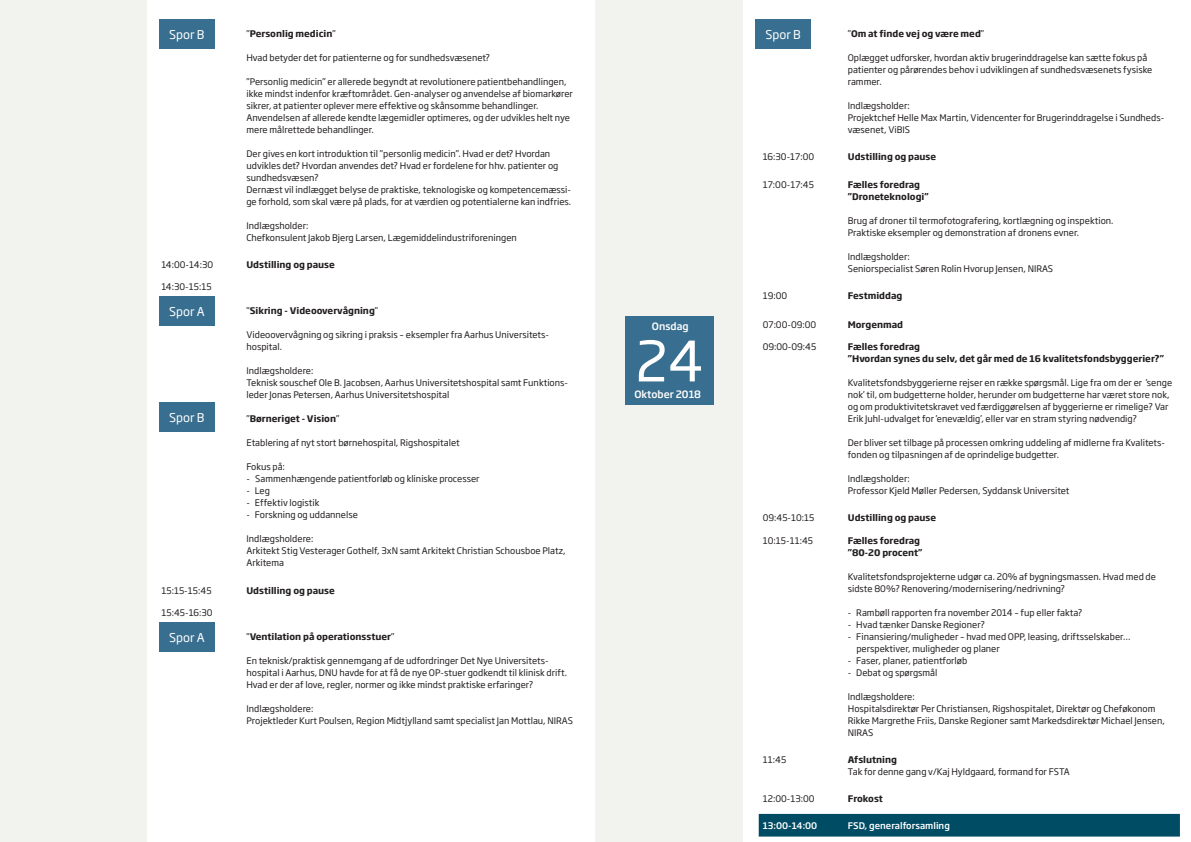
<style>
.page{position:relative;width:1191px;height:842px;background:#fff}
.page>*{position:absolute;margin:0;border:0;box-sizing:border-box;transform-origin:0 0}
.t1{font:55px "Soho Gothic Pro";color:#fff}
.t2{font:12px "Soho Gothic Pro";color:#fff}
.t3{font:500 10px "Soho Gothic Pro";color:#fff}
.Note{font:9px/12px "Soho Gothic Pro";color:#231f20}
.Note-2{font:700 9px "Soho Gothic Pro";color:#231f20}
.Note-3{font:500 9px "Soho Gothic Pro";color:#fff}
.s1{font-weight:400}
</style>
<div class="page">
<div style="left:595px;top:0;width:147px;height:842px;background:#f2f2ef"></div>
<div style="left:0;top:0;width:147px;height:842px;background:#f2f2ef"></div>
<div style="left:758px;top:814px;width:421px;height:22px;background:#004c64"></div>
<div style="left:625px;top:317px;width:88px;height:88px;background:#386e8f"></div>
<div style="left:159px;top:19px;width:56px;height:30px;background:#386e8f"></div>
<div style="left:159px;top:296px;width:56px;height:30px;background:#386e8f"></div>
<div style="left:159px;top:402px;width:56px;height:30px;background:#386e8f"></div>
<div style="left:159px;top:622px;width:56px;height:30px;background:#386e8f"></div>
<div style="left:755px;top:19px;width:56px;height:30px;background:#386e8f"></div>
<p class="t2" style="left:169px;top:25px;width:37px">Spor B</p>
<p class="Note-2" style="left:246px;top:26px;width:91px"><span class="s1">”</span>Personlig medicin<span class="s1">”</span></p>
<p class="Note" style="left:246px;top:51px;width:245px">Hvad betyder det for patienterne og for sundhedsvæsenet?</p>
<p class="Note" style="left:246px;top:75px;width:328px">”Personlig medicin” er allerede begyndt at revolutionere patientbehandlingen, ikke mindst indenfor kræftområdet. Gen-analyser og anvendelse af biomarkører sikrer, at patienter oplever mere effektive og skånsomme behandlinger.</p>
<p class="Note" style="left:246px;top:111px;width:325px">Anvendelsen af allerede kendte lægemidler optimeres, og der udvikles helt nye mere målrettede behandlinger.</p>
<p class="Note" style="left:246px;top:147px;width:313px">Der gives en kort introduktion til ”personlig medicin”. Hvad er det? Hvordan udvikles det? Hvordan anvendes det? Hvad er fordelene for hhv. patienter og sundhedsvæsen?</p>
<p class="Note" style="left:246px;top:183px;width:326px">Dernæst vil indlægget belyse de praktiske, teknologiske og kompetencemæssi&shy;ge forhold, som skal være på plads, for at værdien og potentialerne kan indfries.</p>
<p class="Note" style="left:246px;top:219px;width:63px">Indlægsholder:</p>
<p class="Note" style="left:246px;top:231px;width:272px">Chefkonsulent Jakob Bjerg Larsen, Lægemiddelindustriforeningen</p>
<p class="Note" style="left:161px;top:258px;width:53px">14:00-14:30</p>
<p class="Note-2" style="left:246px;top:257px;width:90px">Udstilling og pause</p>
<p class="Note" style="left:161px;top:281px;width:52px">14:30-15:15</p>
<p class="Note-2" style="left:246px;top:304px;width:133px"><span class="s1">”</span>Sikring - Videoovervågning<span class="s1">”</span></p>
<p class="Note" style="left:246px;top:329px;width:304px">Videoovervågning og sikring i praksis – eksempler fra Aarhus Universitets-</p>
<p class="Note" style="left:246px;top:341px;width:37px">hospital.</p>
<p class="Note" style="left:246px;top:365px;width:69px">Indlægsholdere:</p>
<p class="Note" style="left:246px;top:377px;width:323px">Teknisk souschef Ole B. Jacobsen, Aarhus Universitetshospital samt Funktions&shy;leder Jonas Petersen, Aarhus Universitetshospital</p>
<p class="Note-2" style="left:246px;top:412px;width:94px"><span class="s1">”</span>Børneriget - Vision<span class="s1">”</span></p>
<p class="Note" style="left:246px;top:437px;width:215px">Etablering af nyt stort børnehospital, Rigshospitalet</p>
<p class="Note" style="left:246px;top:461px;width:40px">Fokus på:</p>
<p class="Note" style="left:246px;top:473px;width:235px">- Sammenhængende patientforløb og kliniske processer</p>
<p class="Note" style="left:246px;top:485px;width:25px">- Leg</p>
<p class="Note" style="left:246px;top:497px;width:75px">- Effektiv logistik</p>
<p class="Note" style="left:246px;top:509px;width:113px">- Forskning og uddannelse</p>
<p class="Note" style="left:246px;top:533px;width:69px">Indlægsholdere:</p>
<p class="Note" style="left:246px;top:545px;width:320px">Arkitekt Stig Vesterager Gothelf, 3xN samt Arkitekt Christian Schousboe Platz,<br>Arkitema</p>
<p class="Note" style="left:161px;top:584px;width:52px">15:15-15:45</p>
<p class="Note-2" style="left:246px;top:583px;width:90px">Udstilling og pause</p>
<p class="Note" style="left:161px;top:606px;width:53px">15:45-16:30</p>
<p class="Note-2" style="left:246px;top:630px;width:149px"><span class="s1">”</span>Ventilation på operationsstuer<span class="s1">”</span></p>
<p class="Note" style="left:246px;top:654px;width:322px">En teknisk/praktisk gennemgang af de udfordringer Det Nye Universitets&shy;hospital i Aarhus, DNU havde for at få de nye OP-stuer godkendt til klinisk drift.<br>Hvad er der af love, regler, normer og ikke mindst praktiske erfaringer?</p>
<p class="Note" style="left:246px;top:702px;width:69px">Indlægsholdere:</p>
<p class="Note" style="left:246px;top:714px;width:328px">Projektleder Kurt Poulsen, Region Midtjylland samt specialist Jan Mottlau, NIRAS</p>
<p class="t2" style="left:169px;top:302px;width:37px">Spor A</p>
<p class="t2" style="left:169px;top:408px;width:37px">Spor B</p>
<p class="t2" style="left:169px;top:628px;width:37px">Spor A</p>
<p class="t3" style="left:652px;top:318px;width:38px">Onsdag</p>
<p class="t1" style="left:635px;top:319px;width:70px">24</p>
<p class="t3" style="left:634px;top:387px;width:68px">Oktober 2018</p>
<p class="t2" style="left:765px;top:25px;width:37px">Spor B</p>
<p class="Note-2" style="left:847px;top:26px;width:138px"><span class="s1">”</span>Om at finde vej og være med<span class="s1">”</span></p>
<p class="Note" style="left:847px;top:51px;width:306px">Oplægget udforsker, hvordan aktiv brugerinddragelse kan sætte fokus på patienter og pårørendes behov i udviklingen af sundhedsvæsenets fysiske rammer.</p>
<p class="Note" style="left:847px;top:99px;width:63px">Indlægsholder:</p>
<p class="Note" style="left:847px;top:111px;width:318px">Projektchef Helle Max Martin, Videncenter for Brugerinddragelse i Sundheds&shy;væsenet, ViBIS</p>
<p class="Note" style="left:762px;top:150px;width:53px">16:30-17:00</p>
<p class="Note-2" style="left:847px;top:149px;width:90px">Udstilling og pause</p>
<p class="Note" style="left:762px;top:178px;width:53px">17:00-17:45</p>
<p class="Note-2" style="left:847px;top:178px;width:74px">Fælles foredrag</p>
<p class="Note-2" style="left:847px;top:190px;width:82px">”Droneteknologi”</p>
<p class="Note" style="left:847px;top:214px;width:267px">Brug af droner til termofotografering, kortlægning og inspektion.</p>
<p class="Note" style="left:847px;top:226px;width:233px">Praktiske eksempler og demonstration af dronens evner.</p>
<p class="Note" style="left:847px;top:250px;width:63px">Indlægsholder:</p>
<p class="Note" style="left:847px;top:262px;width:207px">Seniorspecialist Søren Rolin Hvorup Jensen, NIRAS</p>
<p class="Note" style="left:762px;top:289px;width:26px">19:00</p>
<p class="Note-2" style="left:847px;top:289px;width:56px">Festmiddag</p>
<p class="Note" style="left:762px;top:318px;width:55px">07:00-09:00</p>
<p class="Note-2" style="left:847px;top:317px;width:57px">Morgenmad</p>
<p class="Note" style="left:762px;top:340px;width:55px">09:00-09:45</p>
<p class="Note-2" style="left:847px;top:340px;width:74px">Fælles foredrag</p>
<p class="Note-2" style="left:847px;top:352px;width:318px">”Hvordan synes du selv, det går med de 16 kvalitetsfondsbyggerier?”</p>
<p class="Note" style="left:847px;top:376px;width:326px">Kvalitetsfondsbyggerierne rejser en række spørgsmål. Lige fra om der er ’senge nok’ til, om budgetterne holder, herunder om budgetterne har været store nok, og om produktivitetskravet ved færdiggørelsen af byggerierne er rimelige? Var Erik Juhl-udvalget for ’enevældig’, eller var en stram styring nødvendig?</p>
<p class="Note" style="left:847px;top:436px;width:319px">Der bliver set tilbage på processen omkring uddeling af midlerne fra Kvalitets&shy;fonden og tilpasningen af de oprindelige budgetter.</p>
<p class="Note" style="left:847px;top:472px;width:63px">Indlægsholder:</p>
<p class="Note" style="left:847px;top:484px;width:223px">Professor Kjeld Møller Pedersen, Syddansk Universitet</p>
<p class="Note" style="left:762px;top:511px;width:53px">09:45-10:15</p>
<p class="Note-2" style="left:847px;top:511px;width:90px">Udstilling og pause</p>
<p class="Note" style="left:762px;top:534px;width:52px">10:15-11:45</p>
<p class="Note-2" style="left:847px;top:534px;width:74px">Fælles foredrag</p>
<p class="Note-2" style="left:847px;top:546px;width:76px">”80-20 procent”</p>
<p class="Note" style="left:847px;top:570px;width:310px">Kvalitetsfondsprojekterne udgør ca. 20% af bygningsmassen. Hvad med de sidste 80%? Renovering/modernisering/nedrivning?</p>
<p class="Note" style="left:847px;top:606px;width:236px">- Rambøll rapporten fra november 2014 – fup eller fakta?</p>
<p class="Note" style="left:847px;top:618px;width:139px">- Hvad tænker Danske Regioner?</p>
<p class="Note" style="left:847px;top:630px;width:284px">- Finansiering/muligheder – hvad med OPP, leasing, driftsselskaber…</p>
<p class="Note" style="left:856px;top:642px;width:145px">perspektiver, muligheder og planer</p>
<p class="Note" style="left:847px;top:654px;width:121px">- Faser, planer, patientforløb</p>
<p class="Note" style="left:847px;top:666px;width:91px">- Debat og spørgsmål</p>
<p class="Note" style="left:847px;top:690px;width:69px">Indlægsholdere:</p>
<p class="Note" style="left:847px;top:702px;width:318px">Hospitalsdirektør Per Christiansen, Rigshospitalet, Direktør og Cheføkonom<br>Rikke Margrethe Friis, Danske Regioner samt Markedsdirektør Michael Jensen,<br>NIRAS</p>
<p class="Note" style="left:762px;top:753px;width:25px">11:45</p>
<p class="Note-2" style="left:847px;top:753px;width:51px">Afslutning</p>
<p class="Note" style="left:847px;top:765px;width:223px">Tak for denne gang v/Kaj Hyldgaard, formand for FSTA</p>
<p class="Note" style="left:762px;top:792px;width:53px">12:00-13:00</p>
<p class="Note-2" style="left:847px;top:792px;width:37px">Frokost</p>
<p class="Note-3" style="left:762px;top:818px;width:56px">13:00-14:00</p>
<p class="Note-3" style="left:847px;top:818px;width:104px">FSD, generalforsamling</p>
</div>
